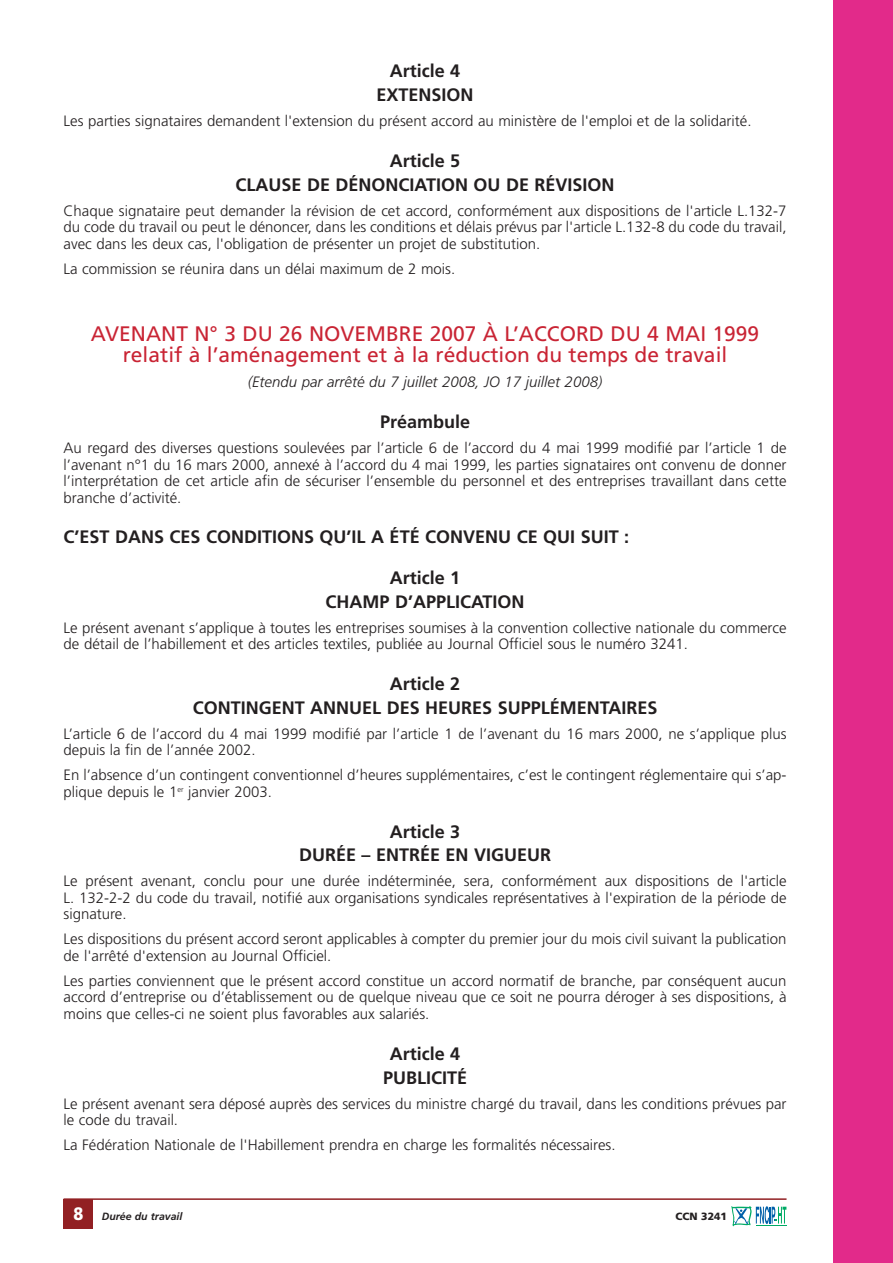
<style>
.page{position:relative;width:893px;height:1263px;background:#fff}
.page>*{position:absolute;margin:0;border:0;box-sizing:border-box;transform-origin:0 0}
.t1{font:21px/21px "Frutiger";color:#c92434;text-align:center}
.t2{font:700 18px/23.7px "Frutiger";color:#231f20;text-align:center}
.t3{font:900 18px "Frutiger";color:#fff;scale:.9 1}
.t4{font:300 15px/16.5px "Frutiger";color:#231f20}
.t5{font:italic 300 15px "Frutiger";color:#231f20}
.t6{font:italic 700 10.5px "Frutiger";color:#231f20}
.t7{font:900 10.5px "Frutiger";color:#231f20}
</style>
<div class="page">
<div style="left:833px;top:0;width:59px;height:1263px;background:#e22a8a"></div>
<div style="left:64px;top:1199px;width:29px;height:30px;background:#922023"></div>
<hr style="left:64px;top:1198px;width:722px;height:2px;background:#922023">
<svg style="left:731px;top:1206px;width:55px;height:20px"></svg>
<hr style="left:756px;top:1225px;width:30px;height:1px;background:#00ab66">
<p class="t2" style="left:376px;top:61px;width:99px">Article 4<br>EXTENSION</p>
<p class="t4" style="left:64px;top:114px;width:689px">Les parties signataires demandent l'extension du présent accord au ministère de l'emploi et de la solidarité.</p>
<p class="t2" style="left:235px;top:150px;width:381px">Article 5<br>CLAUSE DE DÉNONCIATION OU DE RÉVISION</p>
<p class="t4" style="left:64px;top:203px;width:724px;text-align:justify">Chaque signataire peut demander la révision de cet accord, conformément aux dispositions de l'article L.132-7 du code du travail ou peut le dénoncer, dans les conditions et délais prévus par l'article L.132-8 du code du travail, avec dans les deux cas, l'obligation de présenter un projet de substitution.</p>
<p class="t4" style="left:64px;top:261px;width:393px">La commission se réunira dans un délai maximum de 2 mois.</p>
<h1 class="t1" style="left:91px;top:325px;width:670px">AVENANT N° 3 DU 26 NOVEMBRE 2007 À L’ACCORD DU 4 MAI 1999 relatif à l’aménagement et à la réduction du temps de travail</h1>
<p class="t5" style="left:248px;top:376px;width:356px">(Etendu par arrêté du 7 juillet 2008, JO 17 juillet 2008)</p>
<p class="t2" style="left:380px;top:411px;width:92px">Préambule</p>
<p class="t4" style="left:64px;top:441px;width:724px;text-align:justify">Au regard des diverses questions soulevées par l’article 6 de l’accord du 4 mai 1999 modifié par l’article 1 de l’avenant n°1 du 16 mars 2000, annexé à l’accord du 4 mai 1999, les parties signataires ont convenu de donner l’interprétation de cet article afin de sécuriser l’ensemble du personnel et des entreprises travaillant dans cette branche d’activité.</p>
<p class="t2" style="left:64px;top:527px;width:567px">C’EST DANS CES CONDITIONS QU’IL A ÉTÉ CONVENU CE QUI SUIT :</p>
<p class="t2" style="left:325px;top:567px;width:201px">Article 1<br>CHAMP D’APPLICATION</p>
<p class="t4" style="left:64px;top:621px;width:724px">Le présent avenant s’applique à toutes les entreprises soumises à la convention collective nationale du commerce de détail de l’habillement et des articles textiles, publiée au Journal Officiel sous le numéro 3241.</p>
<p class="t2" style="left:193px;top:674px;width:466px">Article 2<br>CONTINGENT ANNUEL DES HEURES SUPPLÉMENTAIRES</p>
<p class="t4" style="left:64px;top:727px;width:724px">L’article 6 de l’accord du 4 mai 1999 modifié par l’article 1 de l’avenant du 16 mars 2000, ne s’applique plus depuis la fin de l’année 2002.</p>
<p class="t4" style="left:64px;top:768px;width:724px">En l’absence d’un contingent conventionnel d’heures supplémentaires, c’est le contingent réglementaire qui s’ap&shy;plique depuis le 1<sup>er</sup> janvier 2003.</p>
<p class="t2" style="left:299px;top:821px;width:254px">Article 3<br>DURÉE – ENTRÉE EN VIGUEUR</p>
<p class="t4" style="left:64px;top:874px;width:724px;text-align:justify">Le présent avenant, conclu pour une durée indéterminée, sera, conformément aux dispositions de l'article L. 132-2-2 du code du travail, notifié aux organisations syndicales représentatives à l'expiration de la période de signature.</p>
<p class="t4" style="left:64px;top:932px;width:724px">Les dispositions du présent accord seront applicables à compter du premier jour du mois civil suivant la publication de l'arrêté d'extension au Journal Officiel.</p>
<p class="t4" style="left:64px;top:974px;width:724px;text-align:justify">Les parties conviennent que le présent accord constitue un accord normatif de branche, par conséquent aucun accord d’entreprise ou d’établissement ou de quelque niveau que ce soit ne pourra déroger à ses dispositions, à moins que celles-ci ne soient plus favorables aux salariés.</p>
<p class="t2" style="left:383px;top:1043px;width:86px">Article 4<br>PUBLICITÉ</p>
<p class="t4" style="left:64px;top:1096px;width:724px">Le présent avenant sera déposé auprès des services du ministre chargé du travail, dans les conditions prévues par le code du travail.</p>
<p class="t4" style="left:64px;top:1138px;width:553px">La Fédération Nationale de l'Habillement prendra en charge les formalités nécessaires.</p>
<p class="t3" style="left:74px;top:1207px;width:13px">8</p>
<p class="t6" style="left:102px;top:1212px;width:82px">Durée du travail</p>
<p class="t7" style="left:675px;top:1212px;width:53px">CCN 3241</p>
</div>
